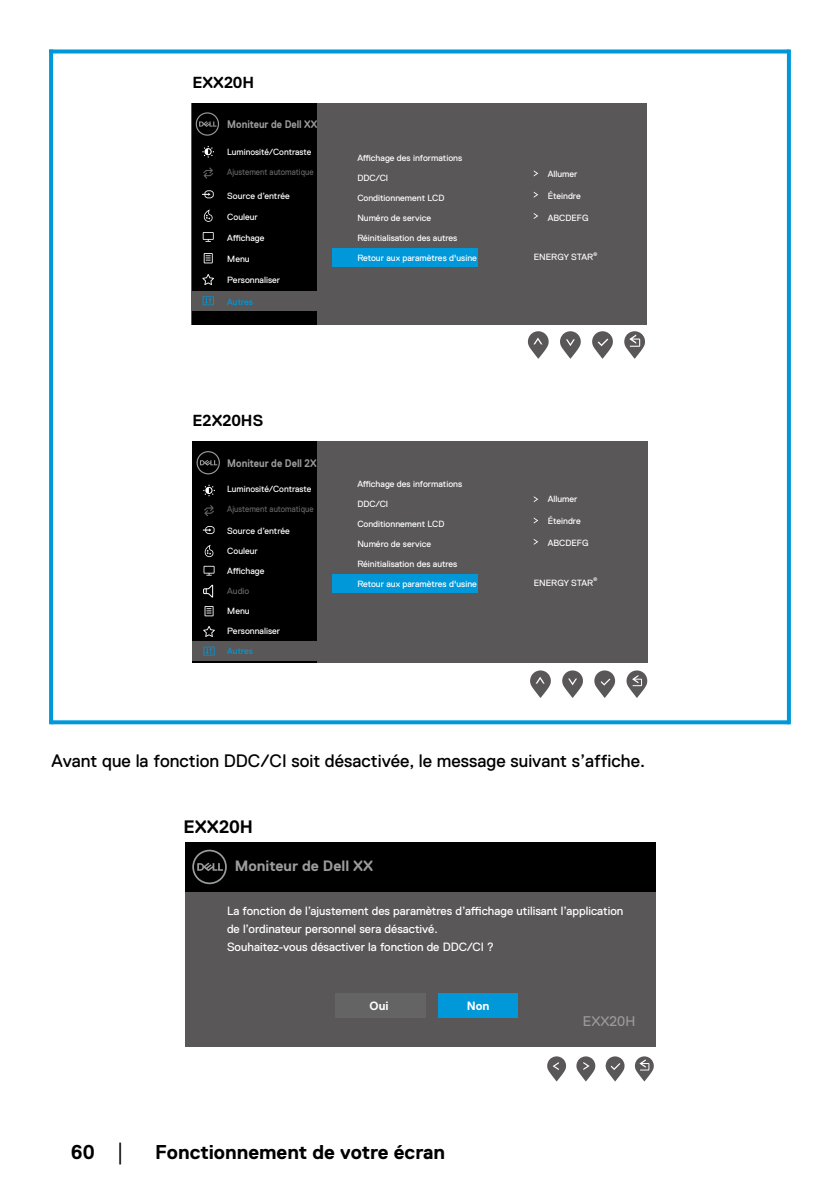
<style>
.page{position:relative;width:840px;height:1191px;background:#fff}
.page>*{position:absolute;margin:0;border:0;box-sizing:border-box;transform-origin:0 0}
.t1{font:700 20px "Dell Replica";color:#000}
.t2{font:18px "Dell Replica";color:#000}
.t3{font:700 18px "Dell Replica";color:#000}
.t4{font:700 16px "Dell Replica";color:#000}
.t5{font:700 15px "Dell Replica";color:#9b9b9b}
.t6{font:14px "Dell Replica";color:#9b9b9b}
.t7{font:12px/18px "Dell Replica";color:#fff}
.t8{font:700 12px "Dell Replica";color:#fff}
.t9{font:700 11px "Dell Replica";color:#9b9b9b;scale:.89 1}
.t10{font:9px "Dell Replica";color:#fff}
.t11{font:9px "Dell Replica";color:#636363;scale:.9 1}
.t12{font:9px "Dell Replica";color:#0098d9}
.t13{font:9px "Dell Replica";color:#636363}
.t14{font:5.2px "Dell Replica";color:#fff}
.s1{font-family:"Arial";font-weight:400;font-size:18px}
</style>
<div class="page">
<svg style="left:49px;top:53px;width:4px;height:671px;background:#0499d9"></svg>
<svg style="left:786px;top:49px;width:4px;height:675px;background:#39afe1"></svg>
<svg style="left:49px;top:49px;width:739px;height:4px;background:#1ea4dd"></svg>
<svg style="left:51px;top:720px;width:737px;height:4px;background:#139fdb"></svg>
<div style="left:192px;top:442px;width:455px;height:221px;background:#595757"></div>
<div style="left:192px;top:442px;width:125px;height:221px;background:#000"></div>
<div style="left:192px;top:641px;width:125px;height:19px;background:#595757"></div>
<svg style="left:196px;top:451px;width:24px;height:23px"></svg>
<svg style="left:203px;top:484px;width:12px;height:12px"></svg>
<svg style="left:204px;top:505px;width:10px;height:11px"></svg>
<svg style="left:204px;top:545px;width:9px;height:12px"></svg>
<svg style="left:203px;top:566px;width:11px;height:9px"></svg>
<svg style="left:204px;top:606px;width:9px;height:10px"></svg>
<svg style="left:203px;top:626px;width:12px;height:11px"></svg>
<svg style="left:203px;top:646px;width:11px;height:9px"></svg>
<svg style="left:203px;top:526px;width:11px;height:8px"></svg>
<svg style="left:203px;top:584px;width:10px;height:14px"></svg>
<svg style="left:562px;top:670px;width:20px;height:28px"></svg>
<svg style="left:530px;top:670px;width:20px;height:28px"></svg>
<svg style="left:626px;top:670px;width:21px;height:28px"></svg>
<div style="left:191px;top:103px;width:456px;height:221px;background:#595757"></div>
<div style="left:191px;top:103px;width:125px;height:221px;background:#000"></div>
<div style="left:191px;top:291px;width:125px;height:20px;background:#595757"></div>
<svg style="left:196px;top:112px;width:23px;height:24px"></svg>
<svg style="left:202px;top:146px;width:12px;height:12px"></svg>
<svg style="left:203px;top:167px;width:10px;height:12px"></svg>
<svg style="left:204px;top:209px;width:8px;height:13px"></svg>
<svg style="left:203px;top:232px;width:10px;height:10px"></svg>
<svg style="left:204px;top:253px;width:8px;height:10px"></svg>
<svg style="left:202px;top:274px;width:12px;height:11px"></svg>
<svg style="left:202px;top:296px;width:12px;height:9px"></svg>
<svg style="left:202px;top:190px;width:11px;height:8px"></svg>
<svg style="left:624px;top:331px;width:20px;height:28px"></svg>
<svg style="left:560px;top:331px;width:20px;height:28px"></svg>
<svg style="left:527px;top:331px;width:21px;height:28px"></svg>
<svg style="left:592px;top:331px;width:20px;height:28px"></svg>
<div style="left:332px;top:248px;width:146px;height:19px;background:#0098d9"></div>
<svg style="left:533px;top:170px;width:5px;height:6px"></svg>
<svg style="left:533px;top:192px;width:5px;height:6px"></svg>
<svg style="left:533px;top:213px;width:5px;height:6px"></svg>
<svg style="left:594px;top:670px;width:20px;height:28px"></svg>
<div style="left:185px;top:842px;width:470px;height:205px;background:#595757"></div>
<div style="left:185px;top:842px;width:470px;height:50px;background:#000"></div>
<svg style="left:192px;top:849px;width:35px;height:35px"></svg>
<svg style="left:576px;top:1056px;width:19px;height:25px"></svg>
<svg style="left:547px;top:1056px;width:18px;height:25px"></svg>
<svg style="left:634px;top:1056px;width:19px;height:25px"></svg>
<svg style="left:605px;top:1056px;width:19px;height:25px"></svg>
<div style="left:438px;top:993px;width:79px;height:25px;background:#0098d9"></div>
<div style="left:335px;top:993px;width:90px;height:25px;background:#656464"></div>
<div style="left:332px;top:574px;width:146px;height:19px;background:#0098d9"></div>
<svg style="left:533px;top:496px;width:5px;height:6px"></svg>
<svg style="left:533px;top:517px;width:5px;height:6px"></svg>
<svg style="left:533px;top:539px;width:5px;height:6px"></svg>
<h3 class="t4" style="left:192px;top:73px;width:63px">EXX20H</h3>
<p class="t9" style="left:227px;top:118px;width:103px">Moniteur de Dell XX</p>
<p class="t10" style="left:227px;top:147px;width:85px">Luminosité/Contraste</p>
<p class="t11" style="left:227px;top:167px;width:97px">Ajustement automatique</p>
<p class="t10" style="left:227px;top:190px;width:64px">Source d’entrée</p>
<p class="t10" style="left:227px;top:212px;width:32px">Couleur</p>
<p class="t10" style="left:227px;top:233px;width:39px">Affichage</p>
<p class="t10" style="left:227px;top:254px;width:24px">Menu</p>
<p class="t10" style="left:227px;top:275px;width:54px">Personnaliser</p>
<p class="t12" style="left:227px;top:296px;width:27px">Autres</p>
<p class="t10" style="left:357px;top:153px;width:106px">Affichage des informations</p>
<p class="t10" style="left:357px;top:173px;width:32px">DDC/CI</p>
<p class="t10" style="left:357px;top:193px;width:88px">Conditionnement LCD</p>
<p class="t10" style="left:357px;top:213px;width:75px">Numéro de service</p>
<p class="t10" style="left:357px;top:233px;width:101px">Réinitialisation des autres</p>
<p class="t10" style="left:357px;top:253px;width:121px">Retour aux paramètres d'usine</p>
<h3 class="t4" style="left:192px;top:412px;width:72px">E2X20HS</h3>
<p class="t9" style="left:227px;top:457px;width:102px">Moniteur de Dell 2X</p>
<p class="t10" style="left:227px;top:484px;width:85px">Luminosité/Contraste</p>
<p class="t11" style="left:227px;top:504px;width:97px">Ajustement automatique</p>
<p class="t10" style="left:227px;top:526px;width:64px">Source d’entrée</p>
<p class="t10" style="left:227px;top:546px;width:32px">Couleur</p>
<p class="t10" style="left:227px;top:566px;width:39px">Affichage</p>
<p class="t13" style="left:227px;top:586px;width:24px">Audio</p>
<p class="t10" style="left:227px;top:605px;width:24px">Menu</p>
<p class="t10" style="left:227px;top:625px;width:54px">Personnaliser</p>
<p class="t12" style="left:227px;top:645px;width:27px">Autres</p>
<p class="t10" style="left:357px;top:479px;width:106px">Affichage des informations</p>
<p class="t10" style="left:357px;top:499px;width:32px">DDC/CI</p>
<p class="t10" style="left:357px;top:519px;width:88px">Conditionnement LCD</p>
<p class="t10" style="left:357px;top:539px;width:75px">Numéro de service</p>
<p class="t10" style="left:357px;top:559px;width:101px">Réinitialisation des autres</p>
<p class="t10" style="left:357px;top:579px;width:121px">Retour aux paramètres d'usine</p>
<p class="t10" style="left:547px;top:168px;width:31px">Allumer</p>
<p class="t10" style="left:547px;top:190px;width:34px">Éteindre</p>
<p class="t10" style="left:547px;top:212px;width:42px">ABCDEFG</p>
<p class="t10" style="left:533px;top:252px;width:61px">ENERGY STAR</p>
<p class="t14" style="left:593px;top:251px;width:6px">®</p>
<p class="t10" style="left:547px;top:494px;width:31px">Allumer</p>
<p class="t10" style="left:547px;top:516px;width:34px">Éteindre</p>
<p class="t10" style="left:547px;top:538px;width:42px">ABCDEFG</p>
<p class="t10" style="left:533px;top:577px;width:61px">ENERGY STAR</p>
<p class="t14" style="left:593px;top:577px;width:6px">®</p>
<h2 class="t2" style="left:51px;top:750px;width:595px">Avant que la fonction DDC/CI soit désactivée, le message suivant s’affiche.</h2>
<h2 class="t3" style="left:183px;top:816px;width:71px">EXX20H</h2>
<h3 class="t5" style="left:234px;top:858px;width:140px">Moniteur de Dell XX</h3>
<h3 class="t7" style="left:227px;top:902px;width:397px">La fonction de l’ajustement des paramètres d’affichage utilisant l’application de l’ordinateur personnel sera désactivé.<br>Souhaitez-vous désactiver la fonction de DDC/CI ?</h3>
<h3 class="t8" style="left:369px;top:999px;width:21px">Oui</h3>
<h3 class="t8" style="left:466px;top:999px;width:24px">Non</h3>
<h1 class="t1" style="left:71px;top:1141px;width:57px">60 <span class="s1">│</span></h1>
<h1 class="t1" style="left:155px;top:1141px;width:291px">Fonctionnement de votre écran</h1>
<h3 class="t6" style="left:582px;top:1013px;width:54px">EXX20H</h3>
</div>
